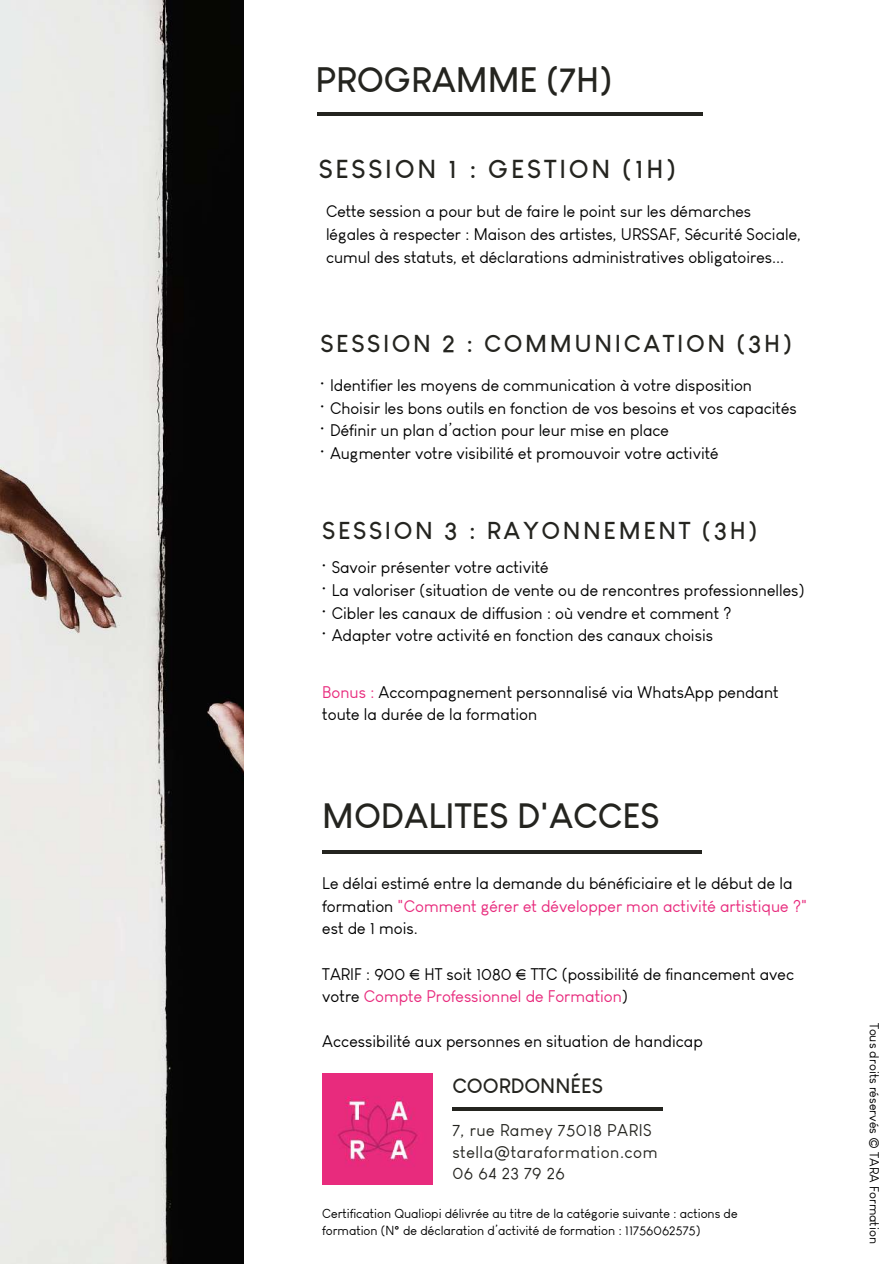
<style>
.page{position:relative;width:894px;height:1264px;background:#fff}
.page>*{position:absolute;margin:0;border:0;box-sizing:border-box;transform-origin:0 0}
.t1{font:700 34.65px "Louis George Cafe";color:#24241f}
.t2{font:700 34.5px "Louis George Cafe";color:#24241f}
.t3{font:700 25.5px "Louis George Cafe";letter-spacing:.11em;color:#24241f}
.t4{font:700 24px "Louis George Cafe";letter-spacing:.11em;color:#24241f}
.t5{font:700 20.4px "Louis George Cafe";color:#24241f}
.t6{font:16.65px/21.6px "Louis George Cafe";letter-spacing:.03em;color:#24241f}
.t7{font:16.5px/22.5px "Louis George Cafe";color:#000}
.t8{font:12.9px/17.1px "Louis George Cafe";color:#000}
.s1{color:#e82b7d}
</style>
<div class="page">
<img style="left:0;top:0;width:243px;height:1263px">
<svg style="left:452px;top:1107px;width:211px;height:3px"></svg>
<hr style="left:317px;top:113px;width:385px;height:3px;background:#24241f">
<hr style="left:322px;top:850px;width:379px;height:3px;background:#24241f">
<img style="left:322px;top:1073px;width:110px;height:111px">
<h1 class="t1" style="left:315px;top:61px;width:298px">PROGRAMME (7H)</h1>
<h3 class="t3" style="left:318px;top:155px;width:358px">SESSION 1 : GESTION (1H)</h3>
<p class="t7" style="left:326px;top:200px;width:476px">Cette session a pour but de faire le point sur les démarches légales à respecter : Maison des artistes, URSSAF, Sécurité Sociale, cumul des statuts, et déclarations administratives obligatoires...</p>
<h3 class="t4" style="left:320px;top:330px;width:473px">SESSION 2 : COMMUNICATION (3H)</h3>
<p class="t7" style="left:318px;top:374px;width:434px">• Identifier les moyens de communication à votre disposition</p>
<p class="t7" style="left:318px;top:397px;width:479px">• Choisir les bons outils en fonction de vos besoins et vos capacités</p>
<p class="t7" style="left:318px;top:419px;width:351px">• Définir un plan d’action pour leur mise en place</p>
<p class="t7" style="left:318px;top:442px;width:401px">• Augmenter votre visibilité et promouvoir votre activité</p>
<h3 class="t4" style="left:322px;top:517px;width:436px">SESSION 3 : RAYONNEMENT (3H)</h3>
<p class="t7" style="left:320px;top:556px;width:230px">• Savoir présenter votre activité</p>
<p class="t7" style="left:320px;top:579px;width:485px">• La valoriser (situation de vente ou de rencontres professionnelles)</p>
<p class="t7" style="left:320px;top:601px;width:412px">• Cibler les canaux de diffusion : où vendre et comment ?</p>
<p class="t7" style="left:320px;top:624px;width:394px">• Adapter votre activité en fonction des canaux choisis</p>
<p class="t7" style="left:322px;top:680px;width:458px"><span class="s1">Bonus :</span> Accompagnement personnalisé via WhatsApp pendant toute la durée de la formation</p>
<h2 class="t2" style="left:322px;top:796px;width:338px">MODALITES D'ACCES</h2>
<p class="t7" style="left:322px;top:872px;width:486px">Le délai estimé entre la demande du bénéficiaire et le début de la formation <span class="s1">"Comment gérer et développer mon activité artistique ?" </span>est de 1 mois.</p>
<p class="t7" style="left:322px;top:962px;width:473px">TARIF : 900 € HT soit 1080 € TTC (possibilité de financement avec votre <span class="s1">Compte Professionnel de Formation</span>)</p>
<p class="t7" style="left:322px;top:1030px;width:382px">Accessibilité aux personnes en situation de handicap</p>
<p class="t5" style="left:452px;top:1074px;width:152px">COORDONNÉES</p>
<p class="t6" style="left:452px;top:1119px;width:206px">7, rue Ramey 75018 PARIS stella@taraformation.com<br>06 64 23 79 26</p>
<p class="t8" style="left:322px;top:1205px;width:416px">Certification Qualiopi délivrée au titre de la catégorie suivante : actions de formation (N° de déclaration d’activité de formation : 11756062575)</p>
<p class="t8" style="left:882px;top:1022px;width:222px;rotate:90deg">Tous droits réservés © TARA Formation</p>
</div>
